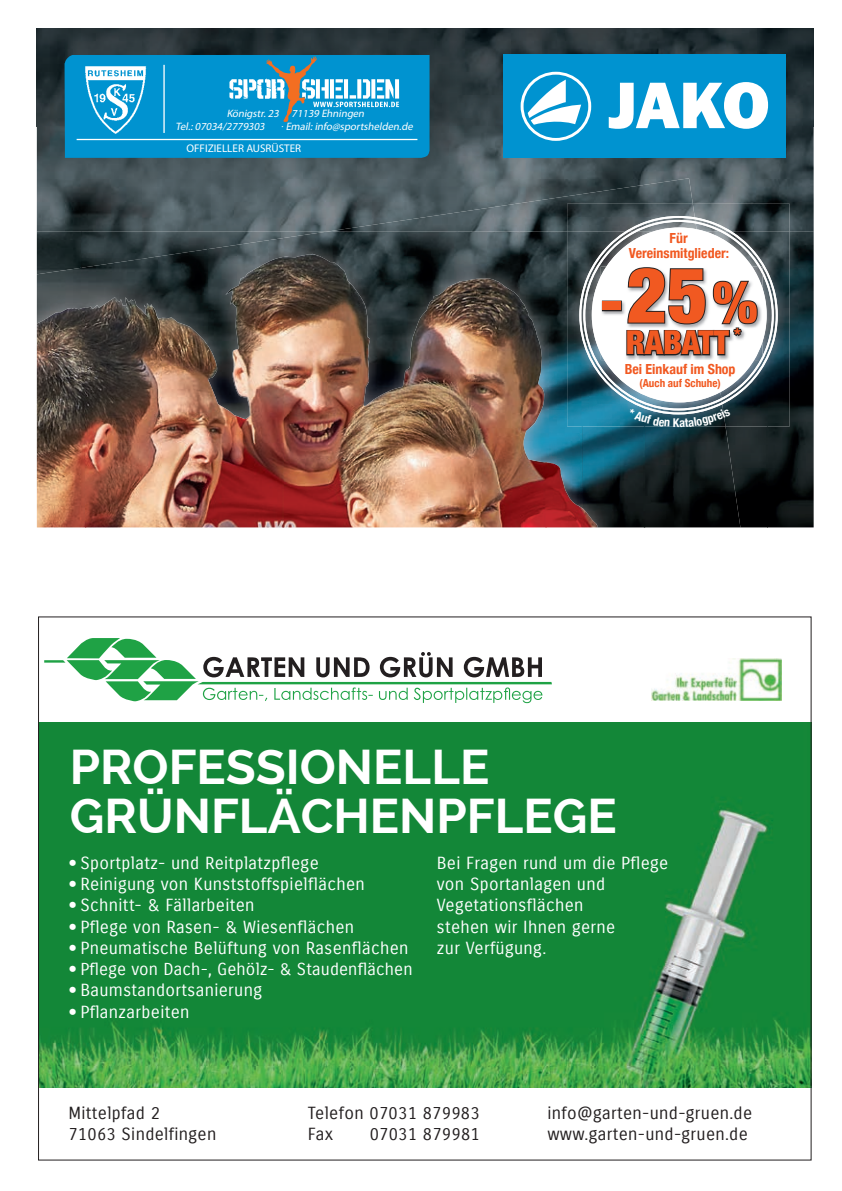
<style>
.page{position:relative;width:842px;height:1191px;background:#fff}
.page>*{position:absolute;margin:0;border:0;box-sizing:border-box;transform-origin:0 0}
.t1{font:900 condensed 57.6px "Helvetica Neue";color:#f15921}
.t2{font:700 48.8px/48.8px "Raleway";color:#fff}
.t3{font:900 condensed 33px "Helvetica Neue";color:#f15921}
.t4{font:17px/21.4px "Carrois Gothic";letter-spacing:.02em;color:#fff}
.t5{font:17px/21.4px "Carrois Gothic";letter-spacing:.02em;color:#231f20}
.t6{font:16.8px "Carrois Gothic";letter-spacing:.01em;color:#fff}
.t7{font:700 condensed 14px/14.8px "Helvetica Neue";color:#f15921;text-align:center}
.t8{font:500 11.2px "Franklin Gothic URW";color:#fff}
.t9{font:700 condensed 11.2px "Helvetica Neue";color:#f15921}
.t10{font:italic 10.8px/13px "Franklin Gothic URW Boo";color:#fff;text-align:center}
.s1{font-family:"Avenir"}
.s2{font-size:77px}
.s3{font-family:"Avant Garde";font-stretch:condensed}
.s4{font-family:"Avant Garde";font-stretch:condensed;font-size:17px}
</style>
<div class="page">
<img style="left:40px;top:722px;width:769px;height:366px">
<img style="left:651px;top:658px;width:130px;height:43px">
<svg style="left:44px;top:638px;width:508px;height:65px"></svg>
<img style="left:37px;top:232px;width:44px;height:17px">
<img style="left:81px;top:232px;width:188px;height:17px">
<img style="left:768px;top:232px;width:46px;height:295px">
<img style="left:740px;top:427px;width:28px;height:100px">
<img style="left:583px;top:427px;width:157px;height:100px">
<img style="left:520px;top:232px;width:63px;height:230px">
<img style="left:207px;top:240px;width:62px;height:17px">
<img style="left:333px;top:232px;width:123px;height:22px">
<img style="left:37px;top:249px;width:171px;height:59px">
<img style="left:456px;top:232px;width:64px;height:22px">
<img style="left:269px;top:232px;width:64px;height:25px">
<img style="left:37px;top:308px;width:48px;height:219px">
<img style="left:282px;top:254px;width:265px;height:273px">
<img style="left:85px;top:257px;width:199px;height:270px">
<img style="left:545px;top:462px;width:52px;height:65px">
<img style="left:37px;top:28px;width:777px;height:204px">
<img style="left:326px;top:178px;width:367px;height:54px">
<svg style="left:65px;top:55px;width:364px;height:103px;background:#1799cf"></svg>
<div style="left:503px;top:55px;width:282px;height:103px;background:#0093d0"></div>
<svg style="left:609px;top:82px;width:159px;height:47px"></svg>
<svg style="left:521px;top:72px;width:70px;height:69px"></svg>
<img style="left:84px;top:65px;width:64px;height:71px">
<img style="left:778px;top:232px;width:12px;height:194px">
<img style="left:567px;top:232px;width:12px;height:194px">
<img style="left:695px;top:204px;width:95px;height:28px">
<img style="left:567px;top:204px;width:128px;height:28px">
<svg style="left:579px;top:216px;width:199px;height:211px"></svg>
<p class="t10" style="left:176px;top:107px;width:241px">Königstr.23 71139 Ehningen<br>Tel.:07034/2779303 <span class="s1">·</span>Email:info@sportshelden.de</p>
<p class="t8" style="left:187px;top:142px;width:116px">OFFIZIELLER AUSRÜSTER</p>
<p class="t7" style="left:629px;top:231px;width:102px">Für<br>Vereinsmitglieder:</p>
<h1 class="t1" style="left:601px;top:267px;width:158px">-<span class="s2">25</span>%</h1>
<h3 class="t3" style="left:626px;top:322px;width:116px">RABATT <sup>*</sup></h3>
<p class="t7" style="left:625px;top:361px;width:112px">Bei Einkauf im Shop</p>
<p class="t9" style="left:639px;top:376px;width:83px">(Auch auf Schuhe)</p>
<h2 class="t2" style="left:70px;top:743px;width:549px">PROFESSIONELLE<br>GRÜNFLÄCHENPFLEGE</h2>
<p class="t4" style="left:68px;top:852px;width:252px"><span class="s3">•</span> Sportplatz- und Reitplatzpflege</p>
<p class="t4" style="left:68px;top:873px;width:298px"><span class="s3">•</span> Reinigung von Kunststoffspielflächen</p>
<p class="t4" style="left:68px;top:895px;width:188px"><span class="s3">•</span> Schnitt- &amp; Fällarbeiten</p>
<p class="t4" style="left:68px;top:916px;width:287px"><span class="s3">•</span> Pflege von Rasen- &amp; Wiesenflächen</p>
<p class="t4" style="left:68px;top:937px;width:342px"><span class="s3">•</span> Pneumatische Belüftung von Rasenflächen</p>
<p class="t6" style="left:68px;top:959px;width:346px"><span class="s4">•</span> Pflege von Dach-, Gehölz- &amp; Staudenflächen</p>
<p class="t4" style="left:68px;top:980px;width:195px"><span class="s3">•</span> Baumstandortsanierung</p>
<p class="t4" style="left:68px;top:1001px;width:123px"><span class="s3">•</span> Pflanzarbeiten</p>
<p class="t4" style="left:437px;top:852px;width:233px">Bei Fragen rund um die Pflege von Sportanlagen und<br>Vegetationsflächen<br>stehen wir Ihnen gerne<br>zur Verfügung.</p>
<p class="t5" style="left:68px;top:1102px;width:150px">Mittelpfad 2<br>71063 Sindelfingen</p>
<p class="t5" style="left:308px;top:1102px;width:173px">Telefon 07031 879983<br>Fax</p>
<p class="t5" style="left:370px;top:1123px;width:112px">07031 879981</p>
<p class="t5" style="left:547px;top:1102px;width:206px">info@garten-und-gruen.de www.garten-und-gruen.de</p>
</div>
